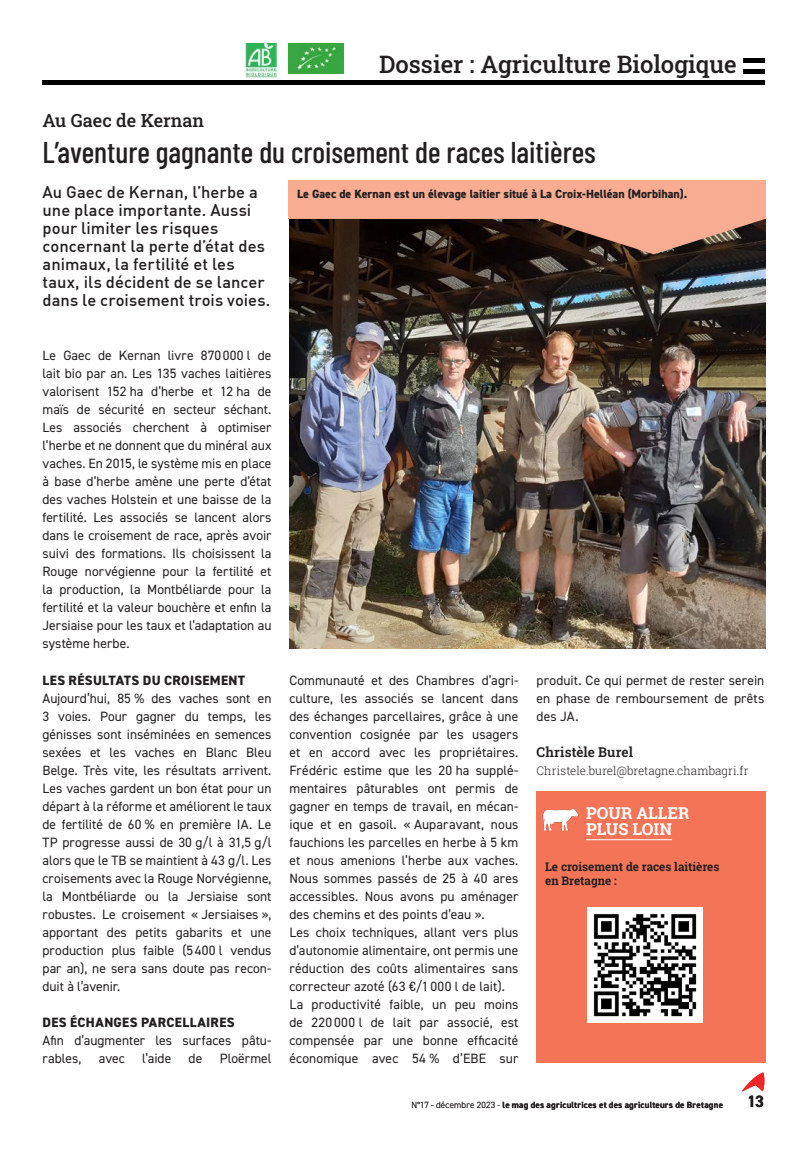
<style>
.page{position:relative;width:808px;height:1149px;background:#fff}
.page>*{position:absolute;margin:0;border:0;box-sizing:border-box;transform-origin:0 0}
.CA-texte_titre_4_dossier{font:500 30px "Barlow Condensed";color:#231f20}
.CA-Titre_rubrique_droite{font:500 24px "Roboto Slab";color:#231f20}
.CA-texte_Surtitre_3{font:500 18px "Roboto Slab";color:#231f20}
.CA-texte_Chapo{font:500 16.5px/18px "DIN";color:#231f20}
.CA-encadré_pour_aller___loin-titre{font:700 16.5px/16.5px "Roboto Slab";color:#fff}
.BODY_COPY{font:700 16.5px "DIN2014";color:#231f20}
.CA-texte_courant{font:13.5px/18px "DIN2014";letter-spacing:.005em;color:#231f20;text-align:justify}
.CA-texte-Intertitre{font:800 13.5px "DIN2014";letter-spacing:.025em;color:#231f20}
.CA-texte-Signature{font:600 13.5px "Roboto Slab";letter-spacing:.01em;color:#231f20}
.CA-texte-Légende{font:800 12px "DIN2014";color:#231f20}
.CA-encadré_pour_aller___loin-texte{font:700 12px/14.4px "Roboto Slab";color:#231f20}
.CA-texte-signature-Mail{font:300 12px "Roboto Slab";letter-spacing:.005em;color:#231f20;scale:.96 1}
.BODY_COPY-2{font:700 9px "DIN2014";letter-spacing:.02em;color:#231f20}
.s1{font-weight:300}
</style>
<div class="page">
<div style="left:743px;top:58px;width:22px;height:5px;background:#000"></div>
<div style="left:743px;top:69px;width:22px;height:5px;background:#000"></div>
<div style="left:43px;top:80px;width:722px;height:5px;background:#000"></div>
<svg style="left:742px;top:1072px;width:22px;height:18px"></svg>
<div style="left:536px;top:791px;width:230px;height:271px;background:#f37457"></div>
<img style="left:289px;top:218px;width:476px;height:430px">
<div style="left:289px;top:180px;width:477px;height:38px;background:#f8ac92"></div>
<hr style="left:586px;top:839px;width:86px;height:1px;background:#fff">
<img style="left:542px;top:808px;width:37px;height:23px">
<svg style="left:540px;top:218px;width:227px;height:36px;background:#956958"></svg>
<img style="left:587px;top:907px;width:116px;height:115px">
<img style="left:245px;top:43px;width:32px;height:34px">
<img style="left:289px;top:43px;width:55px;height:31px">
<p class="CA-Titre_rubrique_droite" style="left:379px;top:48px;width:359px">Dossier : Agriculture Biologique</p>
<p class="CA-texte_Surtitre_3" style="left:43px;top:108px;width:163px">Au Gaec de Kernan</p>
<p class="CA-texte_titre_4_dossier" style="left:43px;top:133px;width:555px">L’aventure gagnante du croisement de races laitières</p>
<p class="CA-texte_Chapo" style="left:43px;top:182px;width:229px">Au Gaec de Kernan, l’herbe a une place importante. Aussi pour limiter les risques concernant la perte d’état des animaux, la fertilité et les taux, ils décident de se lancer dans le croisement trois voies.</p>
<p class="CA-texte-Légende" style="left:297px;top:186px;width:392px">Le Gaec de Kernan est un élevage laitier situé à La Croix-Helléan (Morbihan).</p>
<p class="CA-texte_courant" style="left:43px;top:346px;width:230px">Le Gaec de Kernan livre 870000 l de lait bio par an. Les 135 vaches laitières valorisent 152 ha d’herbe et 12 ha de maïs de sécurité en secteur séchant.<br>Les associés cherchent à optimiser l’herbe et ne donnent que du minéral aux vaches. En 2015, le système mis en place à base d’herbe amène une perte d’état des vaches Holstein et une baisse de la fertilité. Les associés se lancent alors dans le croisement de race, après avoir suivi des formations. Ils choisissent la Rouge norvégienne pour la fertilité et la production, la Montbéliarde pour la fertilité et la valeur bouchère et enfin la Jersiaise pour les taux et l’adaptation au système herbe.</p>
<p class="CA-texte-Intertitre" style="left:43px;top:670px;width:204px">LES RÉSULTATS DU CROISEMENT</p>
<p class="CA-texte_courant" style="left:43px;top:688px;width:230px">Aujourd’hui, 85 % des vaches sont en 3 voies. Pour gagner du temps, les génisses sont inséminées en semences sexées et les vaches en Blanc Bleu Belge. Très vite, les résultats arrivent.<br>Les vaches gardent un bon état pour un départ à la réforme et améliorent le taux de fertilité de 60 % en première IA. Le TP progresse aussi de 30 g/l à 31,5 g/l alors que le TB se maintient à 43 g/l. Les croisements avec la Rouge Norvégienne, la Montbéliarde ou la Jersiaise sont robustes. Le croisement « Jersiaises », apportant des petits gabarits et une production plus faible (5400 l vendus par an), ne sera sans doute pas recon&shy;duit à l’avenir.</p>
<p class="CA-texte-Intertitre" style="left:43px;top:1012px;width:194px">DES ÉCHANGES PARCELLAIRES</p>
<p class="CA-texte_courant" style="left:43px;top:1030px;width:230px">Afin d’augmenter les surfaces pâtu&shy;rables,</p>
<p class="CA-texte_courant" style="left:99px;top:1048px;width:28px">avec</p>
<p class="CA-texte_courant" style="left:142px;top:1048px;width:31px">l’aide</p>
<p class="CA-texte_courant" style="left:189px;top:1048px;width:15px">de</p>
<p class="CA-texte_courant" style="left:220px;top:1048px;width:53px">Ploërmel</p>
<p class="CA-texte_courant" style="left:289px;top:670px;width:231px">Communauté et des Chambres d’agri&shy;culture, les associés se lancent dans des échanges parcellaires, grâce à une convention cosignée par les usagers et en accord avec les propriétaires.<br>Frédéric estime que les 20 ha supplé&shy;mentaires pâturables ont permis de gagner en temps de travail, en mécan&shy;ique et en gasoil. « Auparavant, nous fauchions les parcelles en herbe à 5 km et nous amenions l’herbe aux vaches.<br>Nous sommes passés de 25 à 40 ares accessibles. Nous avons pu aménager des chemins et des points d’eau ».</p>
<p class="CA-texte_courant" style="left:289px;top:922px;width:231px">Les choix techniques, allant vers plus d’autonomie alimentaire, ont permis une réduction des coûts alimentaires sans correcteur azoté (63 €/1 000 l de lait).</p>
<p class="CA-texte_courant" style="left:289px;top:994px;width:231px">La productivité faible, un peu moins de 220 000 l de lait par associé, est compensée par une bonne efficacité économique avec 54 % d’EBE sur</p>
<p class="CA-texte_courant" style="left:536px;top:670px;width:229px">produit. Ce qui permet de rester serein en phase de remboursement de prêts des JA.</p>
<p class="CA-texte-Signature" style="left:536px;top:742px;width:98px">Christèle Burel</p>
<p class="CA-texte-signature-Mail" style="left:536px;top:761px;width:222px">Christele.burel@bretagne.chambagri.fr</p>
<p class="CA-encadré_pour_aller___loin-titre" style="left:586px;top:803px;width:105px">POUR ALLER<br>PLUS LOIN</p>
<p class="CA-encadré_pour_aller___loin-texte" style="left:545px;top:858px;width:176px">Le croisement de races laitières en Bretagne :</p>
<p class="BODY_COPY-2" style="left:411px;top:1098px;width:313px"><span class="s1">N°17 - décembre 2023 -</span> le mag des agricultrices et des agriculteurs de Bretagne</p>
<p class="BODY_COPY" style="left:747px;top:1089px;width:18px">13</p>
</div>
